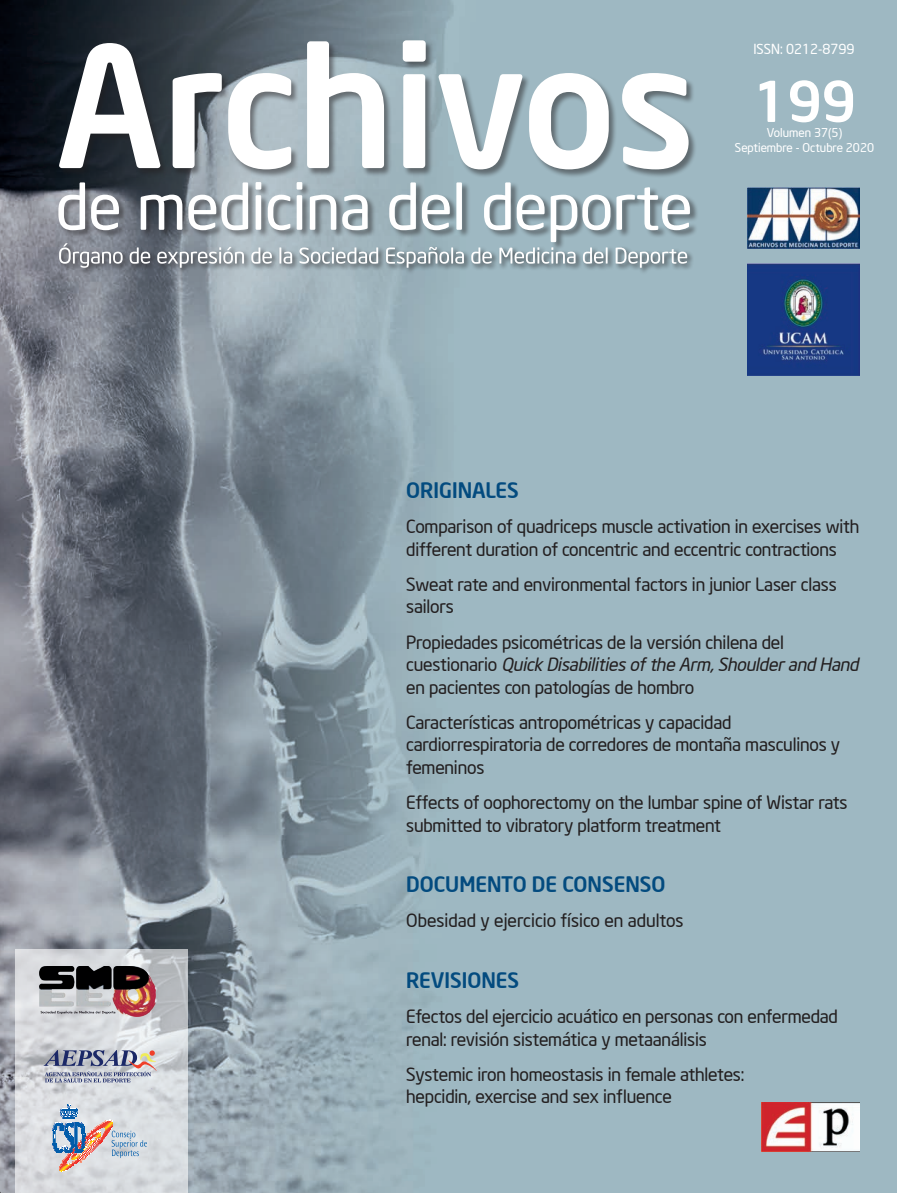
<style>
.page{position:relative;width:897px;height:1193px;background:#fff}
.page>*{position:absolute;margin:0;border:0;box-sizing:border-box;transform-origin:0 0}
.t1{font:500 55.5px "Neo Sans Intel";color:#fff}
.t2{font:500 21px "Neo Sans Intel";color:#034b7f}
.t3{font:18px/22.5px "Neo Sans Intel";letter-spacing:-.01em;color:#231f20}
.t4{font:13.65px "Neo Sans Intel";color:#fff}
.t5{font:12px/15px "Neo Sans Intel";color:#fff;text-align:center}
.s1{font-style:italic}
</style>
<div class="page">
<img style="left:0;top:0;width:896px;height:1193px">
<svg style="left:15px;top:949px;width:172px;height:244px;background:#d4d6da"></svg>
<div style="left:59px;top:40px;width:638px;height:138px;background:#231f20;opacity:.5"></div>
<svg style="left:59px;top:40px;width:629px;height:129px"></svg>
<div style="left:57px;top:241px;width:637px;height:34px;background:#231f20;opacity:.77"></div>
<svg style="left:58px;top:182px;width:631px;height:86px"></svg>
<img style="left:747px;top:187px;width:112px;height:62px">
<img style="left:746px;top:263px;width:113px;height:113px">
<svg style="left:53px;top:1104px;width:94px;height:68px;background:#c1c1c9"></svg>
<svg style="left:44px;top:1050px;width:112px;height:32px;background:#a5a6b5"></svg>
<img style="left:39px;top:967px;width:117px;height:49px">
<img style="left:760px;top:1102px;width:99px;height:50px">
<p class="t4" style="left:753px;top:41px;width:102px">ISSN: 0212-8799</p>
<p class="t1" style="left:752px;top:66px;width:104px">199</p>
<p class="t5" style="left:734px;top:125px;width:140px">Volumen 37(5)<br>Septiembre - Octubre 2020</p>
<p class="t2" style="left:406px;top:477px;width:114px">ORIGINALES</p>
<p class="t3" style="left:406px;top:515px;width:454px">Comparison of quadriceps muscle activation in exercises with different duration of concentric and eccentric contractions</p>
<p class="t3" style="left:406px;top:573px;width:432px">Sweat rate and environmental factors in junior Laser class sailors</p>
<p class="t3" style="left:406px;top:630px;width:458px">Propiedades psicométricas de la versión chilena del<br>c u e s t i o n a r i o <span class="s1">Quick Disabilitiesofthe Arm,Shoulderand Hand </span>en pacientes con patologías de hombro</p>
<p class="t3" style="left:406px;top:711px;width:435px">Características antropométricas y capacidad cardiorrespiratoria de corredores de montaña masculinos y femeninos</p>
<p class="t3" style="left:406px;top:791px;width:442px">Effects of oophorectomy on the lumbar spine of Wistar rats submitted to vibratory platform treatment</p>
<p class="t2" style="left:406px;top:871px;width:261px">DOCUMENTO DE CONSENSO</p>
<p class="t3" style="left:406px;top:909px;width:279px">Obesidad y ejercicio físico en adultos</p>
<p class="t2" style="left:406px;top:967px;width:114px">REVISIONES</p>
<p class="t3" style="left:406px;top:1005px;width:433px">Efectos del ejercicio acuático en personas con enfermedad renal: revisión sistemática y metaanálisis</p>
<p class="t3" style="left:406px;top:1063px;width:339px">Systemic iron homeostasis in female athletes: hepcidin, exercise and sex influence</p>
</div>
